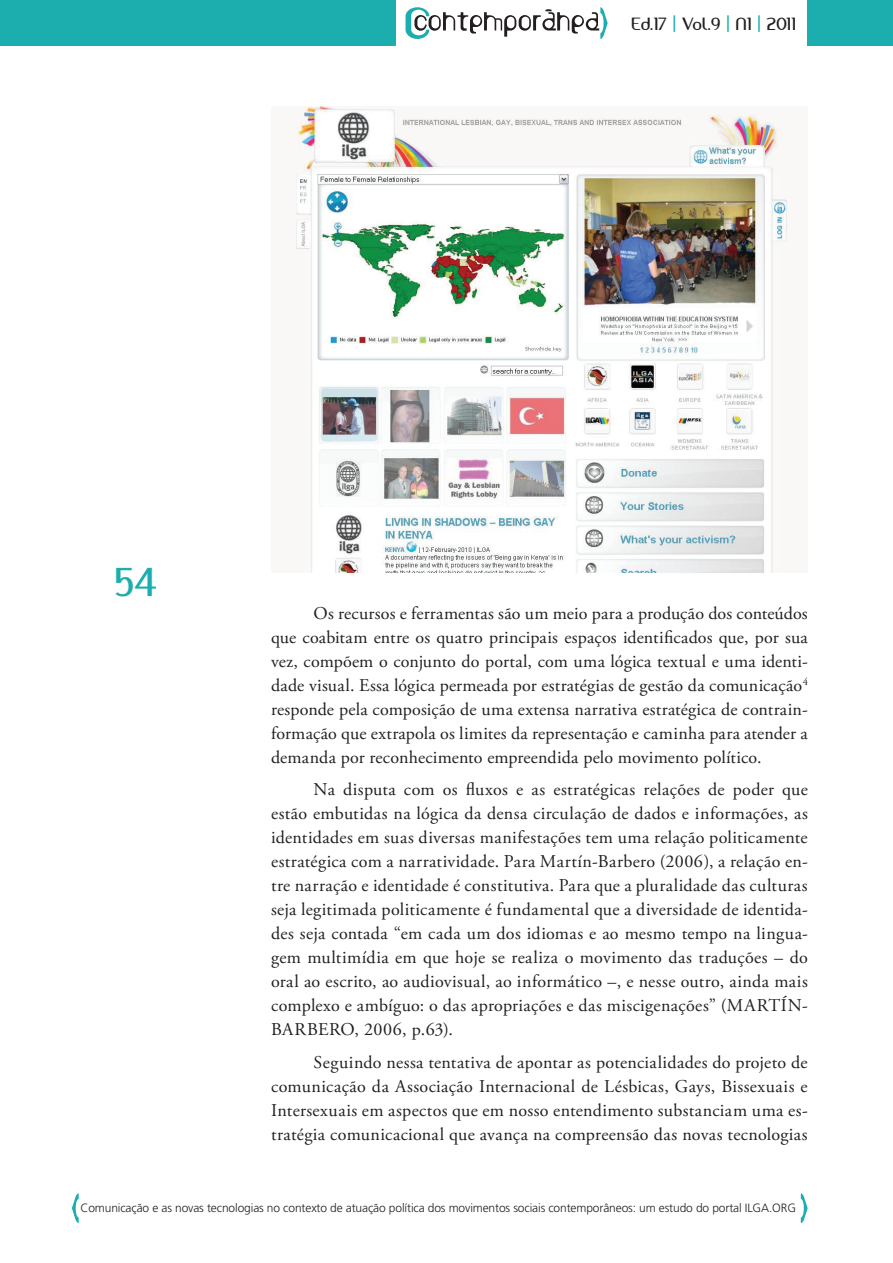
<style>
.page{position:relative;width:893px;height:1263px;background:#fff}
.page>*{position:absolute;margin:0;border:0;box-sizing:border-box;transform-origin:0 0}
.t1{font:37.5px "Amerika Sans";color:#1cadae}
.t2{font:18px/24px "Adobe Garamond Pro";letter-spacing:.02em;color:#231f20;text-align:justify}
.t3{font:16.5px "Amerika Sans";color:#231f20}
.t4{font:300 12px "Frutiger";letter-spacing:-.01em;color:#231f20}
.s1{color:#1cadae}
</style>
<div class="page">
<svg style="left:72px;top:1193px;width:7px;height:30px"></svg>
<svg style="left:801px;top:1193px;width:7px;height:30px"></svg>
<svg style="left:405px;top:7px;width:203px;height:32px"></svg>
<div style="left:0;top:0;width:395px;height:46px;background:#1cadae"></div>
<div style="left:808px;top:0;width:85px;height:46px;background:#1cadae"></div>
<img style="left:295px;top:106px;width:493px;height:467px">
<p class="t3" style="left:631px;top:13px;width:166px">Ed.17 <span class="s1">|</span> Vol.9 <span class="s1">|</span> N1 <span class="s1">|</span> 2011</p>
<h1 class="t1" style="left:114px;top:558px;width:44px">54</h1>
<p class="t2" style="left:271px;top:601px;width:538px;text-indent:43px">Os recursos e ferramentas são um meio para a produção dos conteúdos que coabitam entre os quatro principais espaços identificados que, por sua vez, compõem o conjunto do portal, com uma lógica textual e uma identi&shy;dade visual. Essa lógica permeada por estratégias de gestão da comunicação<sup>4 </sup>responde pela composição de uma extensa narrativa estratégica de contrain&shy;formação que extrapola os limites da representação e caminha para atender a demanda por reconhecimento empreendida pelo movimento político.</p>
<p class="t2" style="left:271px;top:778px;width:538px;text-indent:43px">Na disputa com os fluxos e as estratégicas relações de poder que estão embutidas na lógica da densa circulação de dados e informações, as identidades em suas diversas manifestações tem uma relação politicamente estratégica com a narratividade. Para Martín-Barbero (2006), a relação en&shy;tre narração e identidade é constitutiva. Para que a pluralidade das culturas seja legitimada politicamente é fundamental que a diversidade de identida&shy;des seja contada “em cada um dos idiomas e ao mesmo tempo na lingua&shy;gem multimídia em que hoje se realiza o movimento das traduções – do oral ao escrito, ao audiovisual, ao informático –, e nesse outro, ainda mais complexo e ambíguo: o das apropriações e das miscigenações” (MARTÍN-BARBERO, 2006, p.63).</p>
<p class="t2" style="left:271px;top:1050px;width:538px;text-indent:43px">Seguindo nessa tentativa de apontar as potencialidades do projeto de comunicação da Associação Internacional de Lésbicas, Gays, Bissexuais e Intersexuais em aspectos que em nosso entendimento substanciam uma es&shy;tratégia comunicacional que avança na compreensão das novas tecnologias</p>
<p class="t4" style="left:80px;top:1201px;width:717px">Comunicação e as novas tecnologias no contexto de atuação política dos movimentos sociais contemporâneos: um estudo do portal ILGA.ORG</p>
</div>
